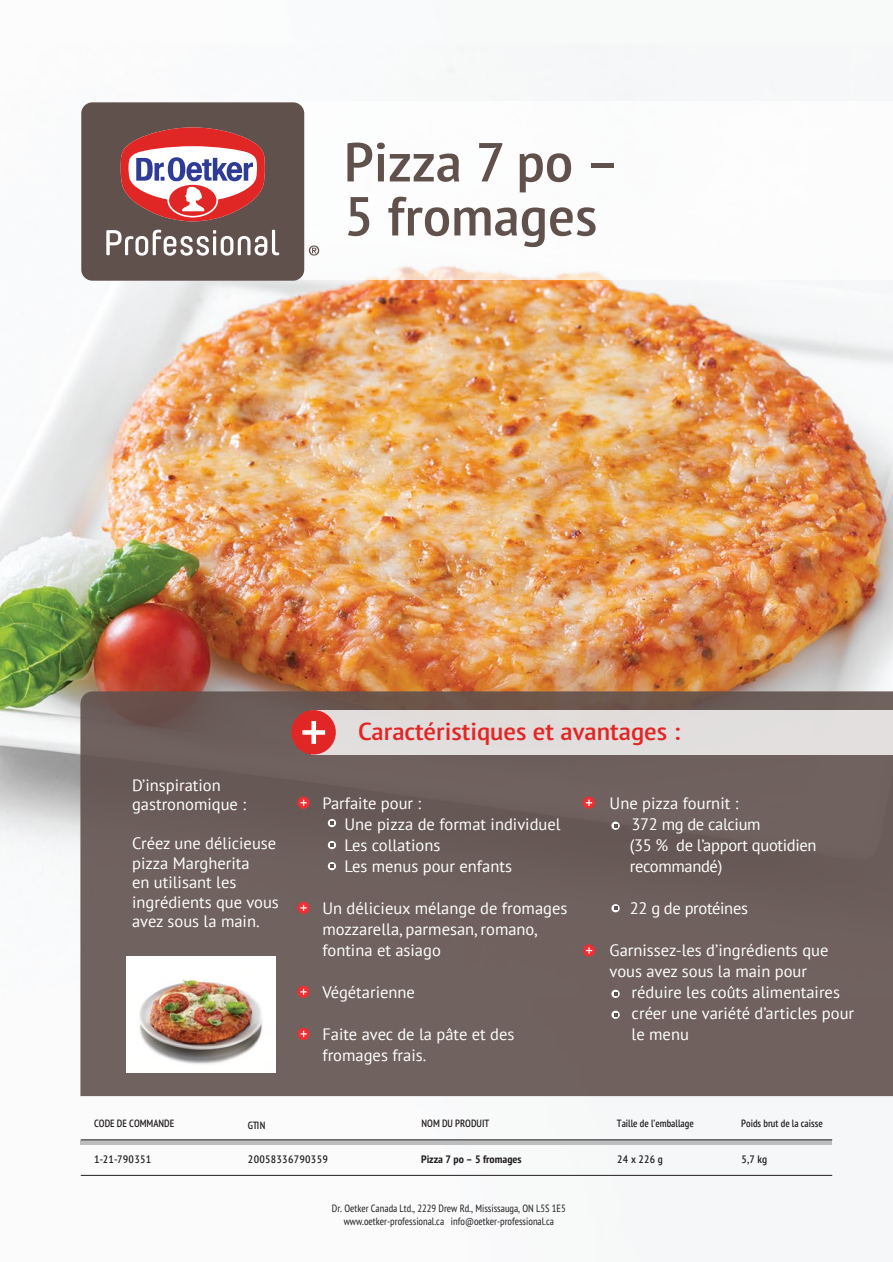
<style>
.page{position:relative;width:893px;height:1262px;background:#fff}
.page>*{position:absolute;margin:0;border:0;box-sizing:border-box;transform-origin:0 0}
.t1{font:600 condensed 54.75px/54px "PT Sans Pro";color:#61514d;scale:1.18 1}
.t2{font:600 condensed 24.6px "PT Sans Pro";color:#e12726;scale:1.23 1}
.t3{font:16.5px/21px "PT Sans";color:#fff}
.t4{font:16.5px/21px "PT Sans";letter-spacing:-.02em;color:#fff}
.t5{font:600 condensed 10.8px "PT Sans Pro";letter-spacing:.02em;color:#231f20;scale:1.08 1}
.t6{font:700 condensed 10.8px "PT Sans Pro";color:#231f20;scale:1.08 1}
.t7{font:600 condensed 10.8px "PT Sans Pro";letter-spacing:.02em;color:#231f20;scale:1.07 1}
.t8{font:condensed 10.5px/12.6px "PT Sans Pro";color:#231f20;text-align:center}
.t9{font:600 condensed 10.5px "PT Sans Pro";color:#231f20}
</style>
<div class="page">
<img style="left:0;top:47px;width:892px;height:1129px">
<svg style="left:80px;top:691px;width:812px;height:405px;background:#6e5f5b"></svg>
<div style="left:278px;top:102px;width:614px;height:178px;background:#fff"></div>
<div style="left:81px;top:102px;width:223px;height:179px;background:#61514d;border-radius:11px"></div>
<svg style="left:120px;top:127px;width:145px;height:95px"></svg>
<svg style="left:106px;top:230px;width:173px;height:26px"></svg>
<svg style="left:309px;top:245px;width:10px;height:10px"></svg>
<div style="left:311px;top:710px;width:581px;height:44px;background:#e1dedd"></div>
<div style="left:291px;top:710px;width:45px;height:44px;background:#e12726;border-radius:50%"></div>
<svg style="left:302px;top:721px;width:23px;height:23px"></svg>
<svg style="left:297px;top:796px;width:13px;height:12px"></svg>
<svg style="left:300px;top:799px;width:7px;height:7px"></svg>
<svg style="left:582px;top:796px;width:13px;height:12px"></svg>
<svg style="left:586px;top:799px;width:6px;height:7px"></svg>
<div style="left:583px;top:944px;width:12px;height:12px;background:#ee2f34;border-radius:50%"></div>
<svg style="left:586px;top:947px;width:6px;height:6px"></svg>
<svg style="left:297px;top:901px;width:12px;height:13px"></svg>
<svg style="left:300px;top:904px;width:7px;height:7px"></svg>
<svg style="left:297px;top:985px;width:12px;height:13px"></svg>
<svg style="left:300px;top:988px;width:7px;height:7px"></svg>
<svg style="left:297px;top:1027px;width:13px;height:13px"></svg>
<svg style="left:300px;top:1030px;width:7px;height:7px"></svg>
<div style="left:81px;top:1140px;width:750px;height:5px;background:#bcbec0"></div>
<hr style="left:81px;top:1139px;width:750px;height:1px;background:#231f20">
<hr style="left:81px;top:1175px;width:750px;height:1px;background:#231f20">
<img style="left:126px;top:956px;width:149px;height:116px">
<svg style="left:611px;top:904px;width:8px;height:8px"></svg>
<svg style="left:613px;top:906px;width:4px;height:4px"></svg>
<svg style="left:611px;top:821px;width:8px;height:8px"></svg>
<svg style="left:613px;top:824px;width:4px;height:3px"></svg>
<div style="left:328px;top:819px;width:8px;height:8px;background:#fff;border-radius:50%"></div>
<svg style="left:330px;top:821px;width:4px;height:4px"></svg>
<div style="left:328px;top:841px;width:8px;height:8px;background:#fff;border-radius:50%"></div>
<svg style="left:330px;top:843px;width:4px;height:4px"></svg>
<div style="left:328px;top:862px;width:8px;height:8px;background:#fff;border-radius:50%"></div>
<svg style="left:330px;top:864px;width:4px;height:4px"></svg>
<svg style="left:611px;top:989px;width:8px;height:9px"></svg>
<svg style="left:613px;top:992px;width:4px;height:3px"></svg>
<svg style="left:611px;top:1010px;width:8px;height:8px"></svg>
<svg style="left:613px;top:1012px;width:4px;height:4px"></svg>
<h1 class="t1" style="left:344px;top:134px;width:235px">Pizza 7 po –<br>5 fromages</h1>
<p class="t3" style="left:132px;top:774px;width:115px;line-height:19.5px">D’inspiration gastronomique :</p>
<p class="t3" style="left:132px;top:833px;width:148px;line-height:19.5px">Créez une délicieuse pizza Margherita<br>en utilisant les ingrédients que vous avez sous la main.</p>
<h2 class="t2" style="left:358px;top:715px;width:263px">Caractéristiques et avantages :</h2>
<p class="t3" style="left:344px;top:792px;width:218px;text-indent:-22px">Parfaite pour :<br>Une pizza de format individuel<br>Les collations<br>Les menus pour enfants</p>
<p class="t3" style="left:322px;top:897px;width:246px">Un délicieux mélange de fromages mozzarella, parmesan, romano, fontina et asiago</p>
<p class="t3" style="left:322px;top:981px;width:94px">Végétarienne</p>
<p class="t3" style="left:322px;top:1023px;width:193px">Faite avec de la pâte et des fromages frais.</p>
<p class="t4" style="left:630px;top:792px;width:188px;text-indent:-20px">Une pizza fournit :<br>372 mg de calcium<br>(35 % de l’apport quotidien recommandé)</p>
<p class="t4" style="left:630px;top:897px;width:119px">22 g de protéines</p>
<p class="t3" style="left:609px;top:939px;width:220px">Garnissez-les d’ingrédients que vous avez sous la main pour</p>
<p class="t3" style="left:631px;top:981px;width:224px">réduire les coûts alimentaires créer une variété d’articles pour le menu</p>
<p class="t9" style="left:94px;top:1116px;width:82px">CODE DE COMMANDE</p>
<p class="t9" style="left:248px;top:1118px;width:19px">GTIN</p>
<p class="t9" style="left:421px;top:1116px;width:69px">NOM DU PRODUIT</p>
<p class="t9" style="left:617px;top:1116px;width:78px">Taille de l’emballage</p>
<p class="t9" style="left:741px;top:1116px;width:83px">Poids brut de la caisse</p>
<p class="t5" style="left:94px;top:1152px;width:54px">1-21-790351</p>
<p class="t5" style="left:248px;top:1152px;width:75px">20058336790359</p>
<p class="t6" style="left:421px;top:1151px;width:95px">Pizza 7 po – 5 fromages</p>
<p class="t7" style="left:617px;top:1152px;width:44px">24 x226 g</p>
<p class="t5" style="left:741px;top:1152px;width:26px">5,7 kg</p>
<p class="t8" style="left:332px;top:1201px;width:235px">Dr. Oetker Canada Ltd., 2229 Drew Rd., Mississauga, ON L5S 1E5 www.oetker-professional.ca info@oetker-professional.ca</p>
</div>
